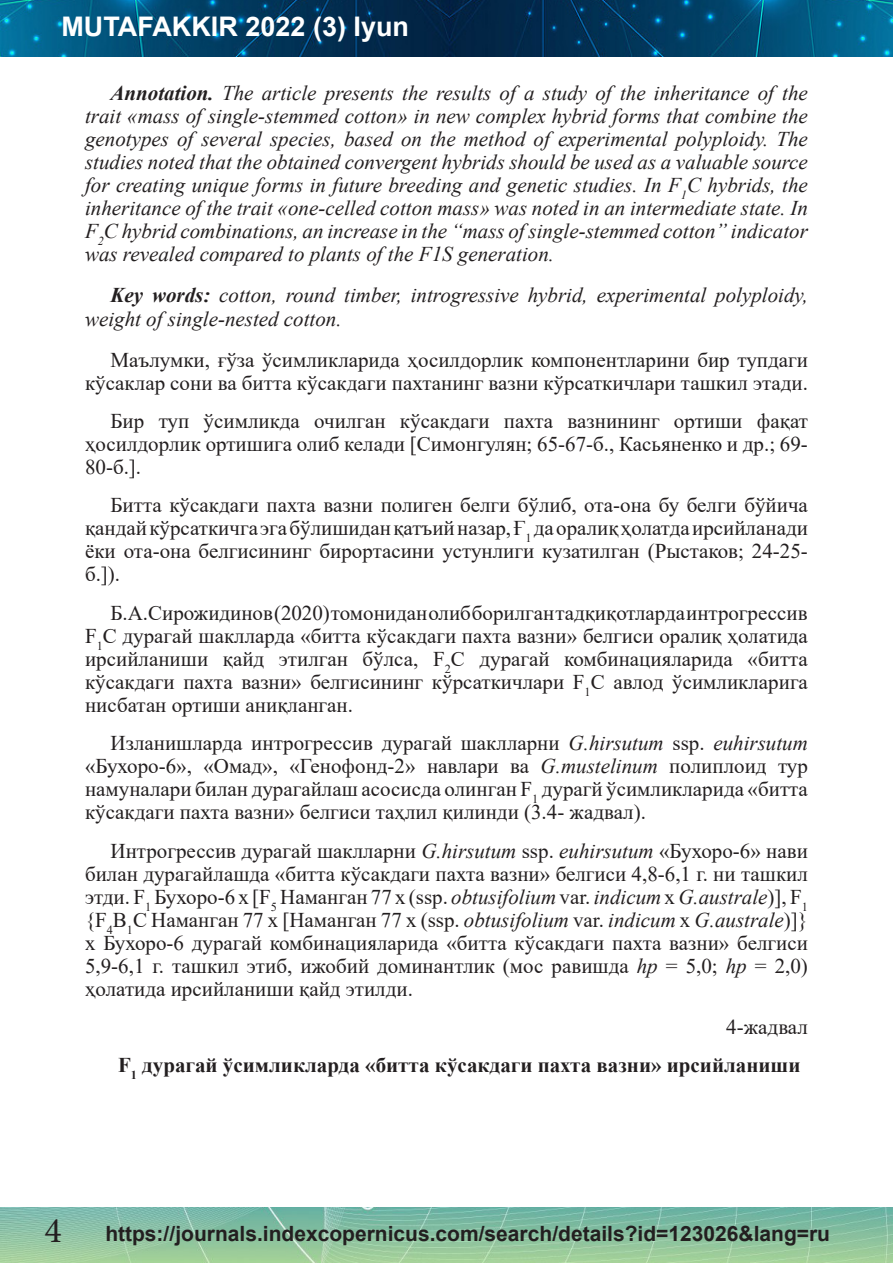
<style>
.page{position:relative;width:893px;height:1263px;background:#fff}
.page>*{position:absolute;margin:0;border:0;box-sizing:border-box;transform-origin:0 0}
.t1{font:700 27px "Arial";color:#fff}
.Обычный{font:21px/23.1px "Times New Roman";color:#231f20;text-align:justify}
.Обычный-2{font:italic 21px/23.1px "Times New Roman";color:#231f20;text-align:justify}
.t2{font:700 21px "Arial";color:#231f20}
.Обычный-3{font:700 21px "Times New Roman";color:#231f20}
.s1{font-weight:700}
.s2{font-style:italic}
.s3{font-family:"Minion Pro";font-weight:400;font-size:36px}
</style>
<div class="page">
<img style="left:0;top:1207px;width:893px;height:56px">
<img style="left:0;top:0;width:893px;height:56px">
<p class="t1" style="left:61px;top:8px;width:349px">MUTAFAKKIR 2022 (3) Iyun</p>
<p class="Обычный-2" style="left:85px;top:81px;width:724px;text-indent:26px"><span class="s1">Annotation.</span> The article presents the results of a study of the inheritance of the trait «mass of single-stemmed cotton» in new complex hybrid forms that combine the genotypes of several species, based on the method of experimental polyploidy. The studies noted that the obtained convergent hybrids should be used as a valuable source for creating unique forms in future breeding and genetic studies. In F<sub>1</sub>С hybrids, the inheritance of the trait «one-celled cotton mass» was noted in an intermediate state. In F<sub>2</sub>С hybrid combinations, an increase in the “mass of single-stemmed cotton” indicator was revealed compared to plants of the F1S generation.</p>
<p class="Обычный-2" style="left:85px;top:283px;width:724px;text-indent:26px"><span class="s1">Key words:</span> cotton, round timber, introgressive hybrid, experimental polyploidy, weight of single-nested cotton.</p>
<p class="Обычный" style="left:85px;top:347px;width:724px;text-align:right">Маълумки, ғўза ўсимликларида ҳосилдорлик компонентларини бир тупдаги кўсаклар сони ва битта кўсакдаги пахтанинг вазни кўрсаткичлари ташкил этади.</p>
<p class="Обычный" style="left:85px;top:409px;width:724px;text-indent:26px">Бир туп ўсимликда очилган кўсакдаги пахта вазнининг ортиши фақат ҳосилдорлик ортишига олиб келади [Симонгулян; 65-67-б., Касьяненко и др.; 69- 80-б.].</p>
<p class="Обычный" style="left:85px;top:493px;width:724px;text-indent:26px">Битта кўсакдаги пахта вазни полиген белги бўлиб, ота-она бу белги бўйича қандай кўрсаткичга эга бўлишидан қатъий назар, Ғ<sub>1</sub> да оралиқ ҳолатда ирсийланади ёки ота-она белгисининг бирортасини устунлиги кузатилган (Рыстаков; 24-25- б.]).</p>
<p class="Обычный" style="left:85px;top:600px;width:724px;text-indent:26px">Б.А.Сирожидинов (2020) томонидан олиб борилган тадқиқотларда интрогрессив F<sub>1</sub>С дурагай шаклларда «битта кўсакдаги пахта вазни» белгиси оралиқ ҳолатида ирсийланиши қайд этилган бўлса, F<sub>2</sub>С дурагай комбинацияларида «битта кўсакдаги пахта вазни» белгисининг кўрсаткичлари F<sub>1</sub>С авлод ўсимликларига нисбатан ортиши аниқланган.</p>
<p class="Обычный" style="left:85px;top:731px;width:724px;text-indent:26px">Изланишларда интрогрессив дурагай шаклларни <span class="s2">G.hirsutum</span> ssp. <span class="s2">euhirsutum </span>«Бухоро-6», «Омад», «Генофонд-2» навлари ва <span class="s2">G.mustelinum</span> полиплоид тур намуналари билан дурагайлаш асосисда олинган F<sub>1</sub> дурагй ўсимликларида «битта кўсакдаги пахта вазни» белгиси таҳлил қилинди (3.4- жадвал).</p>
<p class="Обычный" style="left:85px;top:838px;width:724px;text-indent:26px">Интрогрессив дурагай шаклларни <span class="s2">G.hirsutum</span> ssp. <span class="s2">euhirsutum</span> «Бухоро-6» нави билан дурагайлашда «битта кўсакдаги пахта вазни» белгиси 4,8-6,1 г. ни ташкил этди. F<sub>1</sub> Бухоро-6 х [F<sub>5</sub> Наманган 77 х (ssp. <span class="s2">obtusifolium</span> var. <span class="s2">indicum</span> х <span class="s2">G.australe</span>)], F<sub>1 </sub>{F<sub>4</sub>B<sub>1</sub>С Наманган 77 х [Наманган 77 х (ssp. <span class="s2">obtusifolium</span> var. <span class="s2">indicum</span> х <span class="s2">G.australe</span>)]} х Бухоро-6 дурагай комбинацияларида «битта кўсакдаги пахта вазни» белгиси 5,9-6,1 г. ташкил этиб, ижобий доминантлик (мос равишда <span class="s2">hp</span> = 5,0; <span class="s2">hp</span> = 2,0) ҳолатида ирсийланиши қайд этилди.</p>
<p class="Обычный" style="left:726px;top:1015px;width:83px">4-жадвал</p>
<p class="Обычный-3" style="left:118px;top:1050px;width:684px">F<sub>1</sub> дурагай ўсимликларда «битта кўсакдаги пахта вазни» ирсийланиши</p>
<p class="t2" style="left:45px;top:1218px;width:787px"><span class="s3">4</span> https://journals.indexcopernicus.com/search/details?id=123026&amp;lang=ru</p>
</div>
